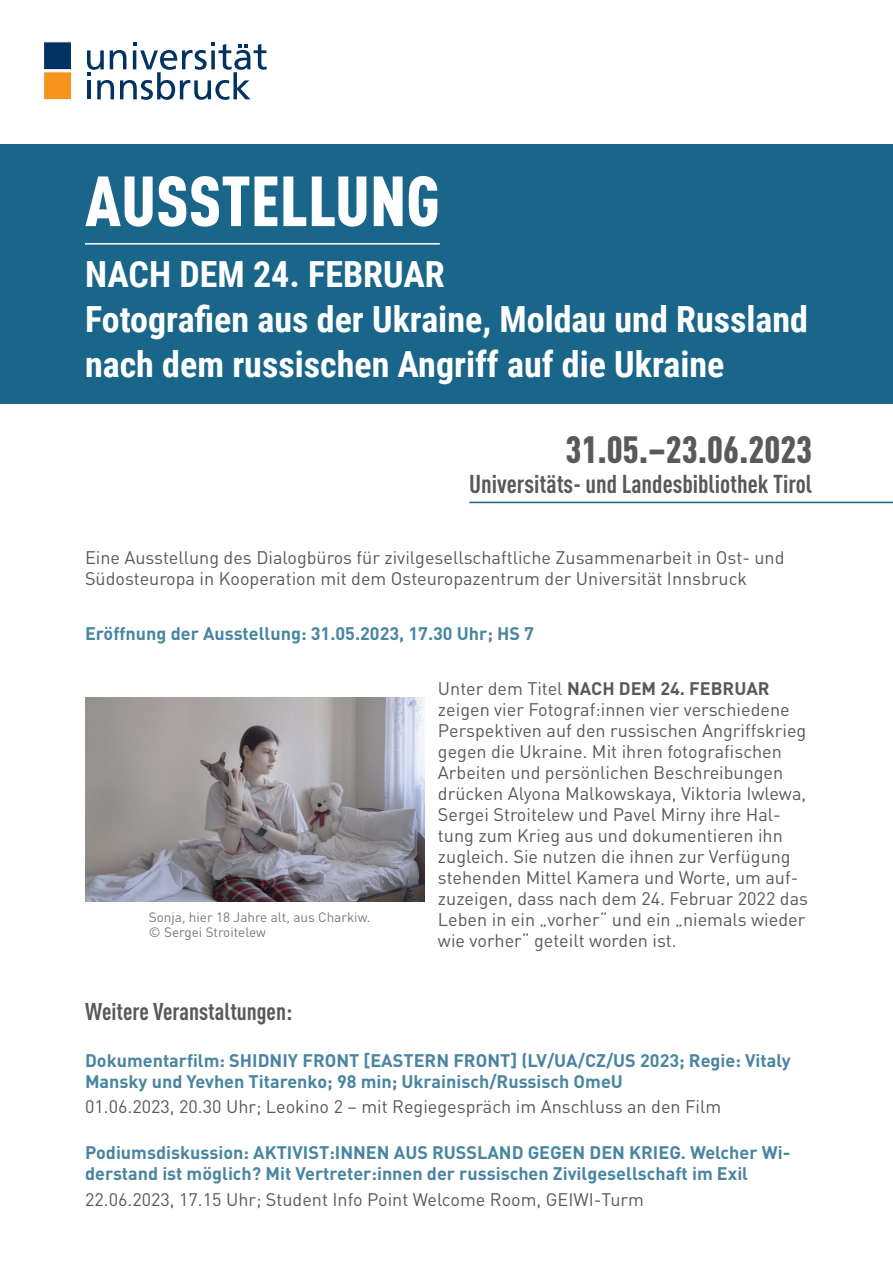
<style>
.page{position:relative;width:893px;height:1263px;background:#fff}
.page>*{position:absolute;margin:0;border:0;box-sizing:border-box;transform-origin:0 0}
.t1{font:900 69.6px "DIN Cond";color:#fff}
.t2{font:900 37.5px "DIN Cond";color:#58595b}
.t3{font:700 36px/45px "Roboto Condensed";color:#fff}
.t4{font:700 25.5px "DIN Cond";color:#58595b}
.t5{font:700 24px "DIN Cond";color:#58595b}
.t6{font:18px/21px "DIN Pro Intersport";color:#58595b}
.t7{font:700 18px/21px "DIN Pro Intersport";color:#4885a1}
.t8{font:13.5px/15px "DIN Pro Intersport";color:#797a7d}
.s1{font-weight:700}
</style>
<div class="page">
<svg style="left:44px;top:41px;width:27px;height:59px;background:#877152"></svg>
<svg style="left:87px;top:42px;width:180px;height:58px"></svg>
<div style="left:0;top:145px;width:893px;height:259px;background:#1a668a"></div>
<hr style="left:85px;top:243px;width:355px;height:2px;background:#fff">
<hr style="left:469px;top:502px;width:424px;height:1px;background:#1a668a">
<img style="left:85px;top:697px;width:340px;height:204px">
<h1 class="t1" style="left:85px;top:158px;width:356px">AUSSTELLUNG</h1>
<h3 class="t3" style="left:85px;top:250px;width:724px">NACH DEM 24. FEBRUAR<br>Fotografien aus der Ukraine, Moldau und Russland nach dem russischen Angriff auf die Ukraine</h3>
<h2 class="t2" style="left:566px;top:426px;width:248px">31.05.–23.06.2023</h2>
<h3 class="t4" style="left:469px;top:469px;width:344px">Universitäts- und Landesbibliothek Tirol</h3>
<p class="t6" style="left:85px;top:547px;width:701px">Eine Ausstellung des Dialogbüros für zivilgesellschaftliche Zusammenarbeit in Ost- und<br>Südosteuropa in Kooperation mit dem Osteuropazentrum der Universität Innsbruck</p>
<p class="t7" style="left:85px;top:623px;width:450px">Eröffnung der Ausstellung: 31.05.2023, 17.30 Uhr; HS 7</p>
<p class="t8" style="left:149px;top:910px;width:223px">Sonja, hier 18 Jahre alt, aus Charkiw. © Sergei Stroitelew</p>
<p class="t6" style="left:438px;top:678px;width:372px">Unter dem Titel <span class="s1">NACH DEM 24. FEBRUAR </span>zeigen vier Fotograf:innen vier verschiedene Perspektiven auf den russischen Angriffskrieg gegen die Ukraine. Mit ihren fotografischen Arbeiten und persönlichen Beschreibungen drücken Alyona Malkowskaya, Viktoria Iwlewa, Sergei Stroitelew und Pavel Mirny ihre Hal&shy;tung zum Krieg aus und dokumentieren ihn zugleich. Sie nutzen die ihnen zur Verfügung stehenden Mittel Kamera und Worte, um auf&shy;zuzeigen, dass nach dem 24. Februar 2022 das Leben in ein „vorher“ und ein „niemals wieder wie vorher“ geteilt worden ist.</p>
<h3 class="t5" style="left:85px;top:997px;width:209px">Weitere Veranstaltungen:</h3>
<p class="t7" style="left:85px;top:1049px;width:707px">Dokumentarfilm: SHIDNIY FRONT [EASTERN FRONT] (LV/UA/CZ/US 2023; Regie: Vitaly<br>Mansky und Yevhen Titarenko; 98 min; Ukrainisch/Russisch OmeU</p>
<p class="t6" style="left:85px;top:1095px;width:638px">01.06.2023, 20.30 Uhr; Leokino 2 – mit Regiegespräch im Anschluss an den Film</p>
<p class="t7" style="left:85px;top:1142px;width:707px">Podiumsdiskussion: AKTIVIST:INNEN AUS RUSSLAND GEGEN DEN KRIEG. Welcher Wi&shy;derstand ist möglich? Mit Vertreter:innen der russischen Zivilgesellschaft im Exil</p>
<p class="t6" style="left:85px;top:1188px;width:560px">22.06.2023, 17.15 Uhr; Student Info Point Welcome Room, GEIWI-Turm</p>
</div>
